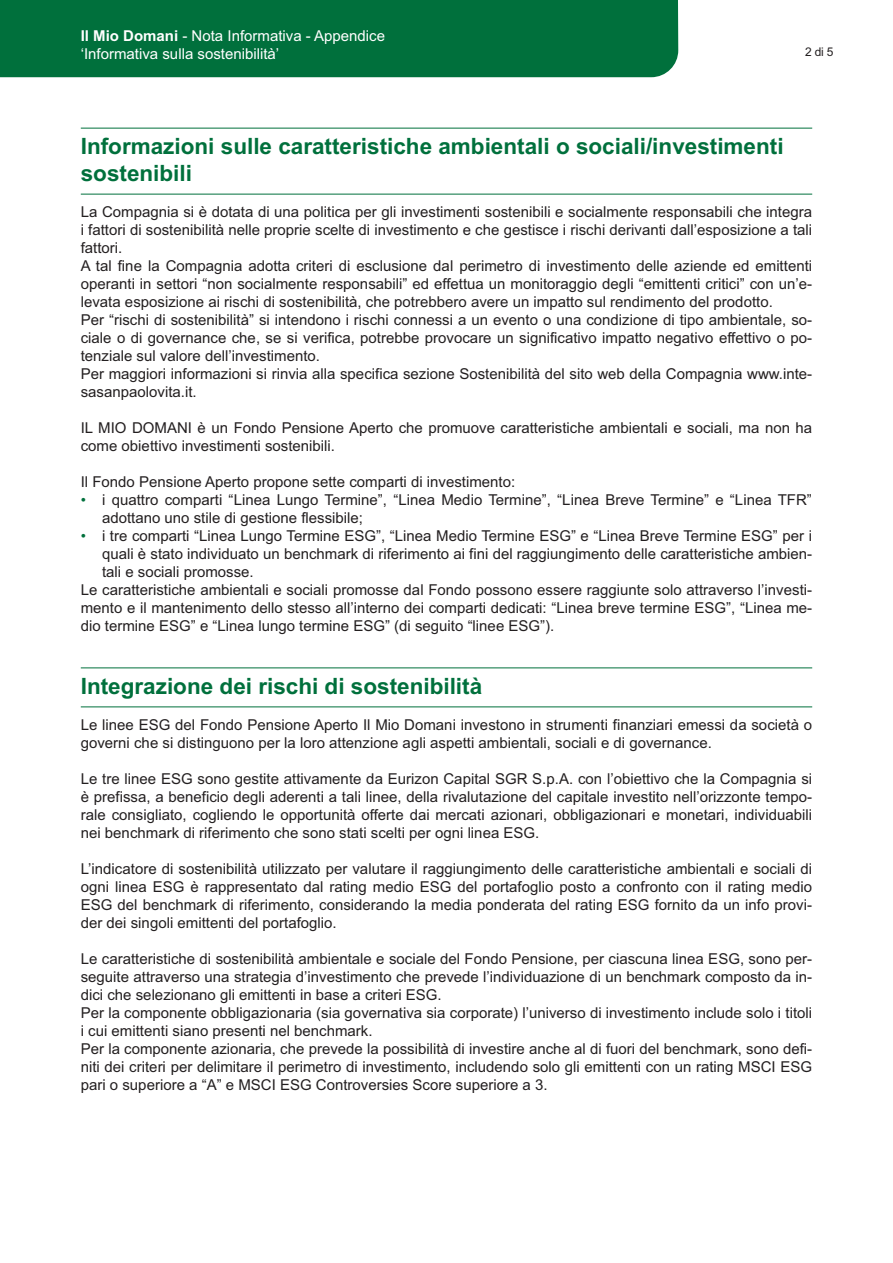
<style>
.page{position:relative;width:893px;height:1263px;background:#fff}
.page>*{position:absolute;margin:0;border:0;box-sizing:border-box;transform-origin:0 0}
.t1{font:700 22.5px/27px "Arial";color:#00703c}
.t2{font:15px/18px "Arial";color:#231f20}
.t3{font:15px/18px "Arial";color:#fff}
.t4{font:12px "Arial";color:#231f20}
.s1{font-weight:700}
.s2{color:#00703c}
</style>
<div class="page">
<div style="left:0;top:0;width:678px;height:77px;background:#00703c"></div>
<hr style="left:81px;top:128px;width:731px;height:1px;background:#00703c">
<hr style="left:81px;top:194px;width:731px;height:1px;background:#00703c">
<hr style="left:81px;top:668px;width:731px;height:1px;background:#00703c">
<hr style="left:81px;top:707px;width:731px;height:1px;background:#00703c">
<p class="t3" style="left:81px;top:28px;width:306px"><span class="s1">Il Mio Domani</span> - Nota Informativa - Appendice ‘Informativa sulla sostenibilità’</p>
<p class="t4" style="left:805px;top:47px;width:30px">2 di 5</p>
<h1 class="t1" style="left:81px;top:135px;width:704px">Informazioni sulle caratteristiche ambientali o sociali/investimenti sostenibili</h1>
<p class="t2" style="left:81px;top:204px;width:733px">La Compagnia si è dotata di una politica per gli investimenti sostenibili e socialmente responsabili che integra i fattori di sostenibilità nelle proprie scelte di investimento e che gestisce i rischi derivanti dall’esposizione a tali fattori.<br>A tal fine la Compagnia adotta criteri di esclusione dal perimetro di investimento delle aziende ed emittenti operanti in settori “non socialmente responsabili” ed effettua un monitoraggio degli “emittenti critici” con un’e&shy;levata esposizione ai rischi di sostenibilità, che potrebbero avere un impatto sul rendimento del prodotto.<br>Per “rischi di sostenibilità” si intendono i rischi connessi a un evento o una condizione di tipo ambientale, so&shy;ciale o di governance che, se si verifica, potrebbe provocare un significativo impatto negativo effettivo o po&shy;tenziale sul valore dell’investimento.<br>Per maggiori informazioni si rinvia alla specifica sezione Sostenibilità del sito web della Compagnia www.inte&shy;sasanpaolovita.it.</p>
<p class="t2" style="left:81px;top:420px;width:733px">IL MIO DOMANI è un Fondo Pensione Aperto che promuove caratteristiche ambientali e sociali, ma non ha come obiettivo investimenti sostenibili.</p>
<p class="t2" style="left:81px;top:474px;width:436px">Il Fondo Pensione Aperto propone sette comparti di investimento:</p>
<p class="t2" style="left:102px;top:492px;width:711px;text-indent:-21px"><span class="s2">•</span> i quattro comparti “Linea Lungo Termine”, “Linea Medio Termine”, “Linea Breve Termine” e “Linea TFR” adottano uno stile di gestione flessibile;</p>
<p class="t2" style="left:81px;top:528px;width:732px"><span class="s2">•</span> i tre comparti “Linea Lungo Termine ESG”, “Linea Medio Termine ESG” e “Linea Breve Termine ESG” per i</p>
<p class="t2" style="left:102px;top:546px;width:711px">quali è stato individuato un benchmark di riferimento ai fini del raggiungimento delle caratteristiche ambien-</p>
<p class="t2" style="left:102px;top:564px;width:153px">tali e sociali promosse.</p>
<p class="t2" style="left:81px;top:582px;width:732px">Le caratteristiche ambientali e sociali promosse dal Fondo possono essere raggiunte solo attraverso l’investi-</p>
<p class="t2" style="left:81px;top:600px;width:732px">mento e il mantenimento dello stesso all’interno dei comparti dedicati: “Linea breve termine ESG”, “Linea me-</p>
<p class="t2" style="left:81px;top:618px;width:475px">dio termine ESG” e “Linea lungo termine ESG” (di seguito “linee ESG”).</p>
<h1 class="t1" style="left:81px;top:675px;width:403px">Integrazione dei rischi di sostenibilità</h1>
<p class="t2" style="left:81px;top:717px;width:732px">Le linee ESG del Fondo Pensione Aperto Il Mio Domani investono in strumenti finanziari emessi da società o governi che si distinguono per la loro attenzione agli aspetti ambientali, sociali e di governance.</p>
<p class="t2" style="left:81px;top:771px;width:732px;text-align:justify">Le tre linee ESG sono gestite attivamente da Eurizon Capital SGR S.p.A. con l’obiettivo che la Compagnia si è prefissa, a beneficio degli aderenti a tali linee, della rivalutazione del capitale investito nell’orizzonte tempo&shy;rale consigliato, cogliendo le opportunità offerte dai mercati azionari, obbligazionari e monetari, individuabili nei benchmark di riferimento che sono stati scelti per ogni linea ESG.</p>
<p class="t2" style="left:81px;top:861px;width:733px;text-align:justify">L’indicatore di sostenibilità utilizzato per valutare il raggiungimento delle caratteristiche ambientali e sociali di ogni linea ESG è rappresentato dal rating medio ESG del portafoglio posto a confronto con il rating medio ESG del benchmark di riferimento, considerando la media ponderata del rating ESG fornito da un info provi&shy;der dei singoli emittenti del portafoglio.</p>
<p class="t2" style="left:81px;top:951px;width:733px">Le caratteristiche di sostenibilità ambientale e sociale del Fondo Pensione, per ciascuna linea ESG, sono per&shy;seguite attraverso una strategia d’investimento che prevede l’individuazione di un benchmark composto da in&shy;dici che selezionano gli emittenti in base a criteri ESG.<br>Per la componente obbligazionaria (sia governativa sia corporate) l’universo di investimento include solo i titoli i cui emittenti siano presenti nel benchmark.<br>Per la componente azionaria, che prevede la possibilità di investire anche al di fuori del benchmark, sono defi&shy;niti dei criteri per delimitare il perimetro di investimento, includendo solo gli emittenti con un rating MSCI ESG pari o superiore a “A” e MSCI ESG Controversies Score superiore a 3.</p>
</div>
